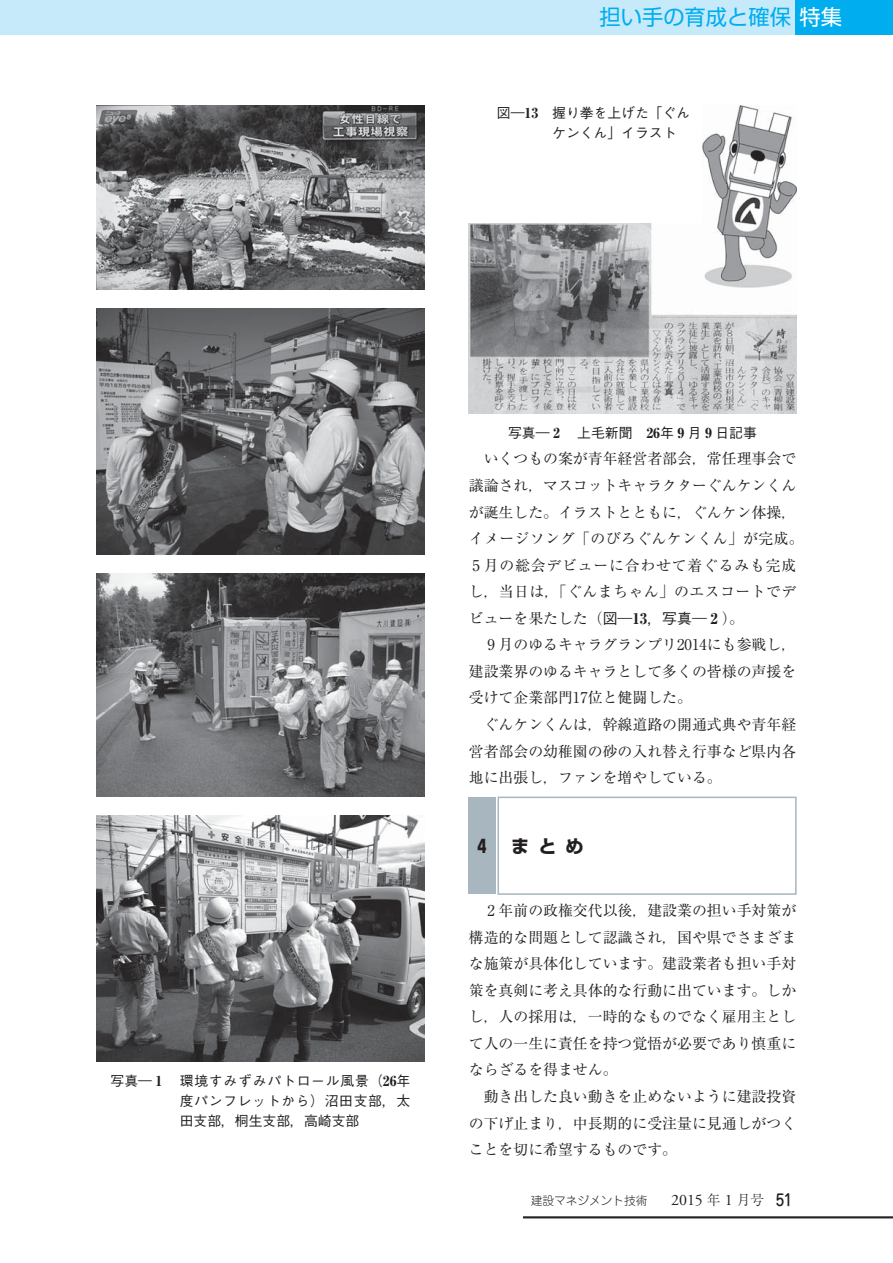
<style>
.page{position:relative;width:893px;height:1263px;background:#fff}
.page>*{position:absolute;margin:0;border:0;box-sizing:border-box;transform-origin:0 0}
.t1{font:21.3px "Shin Go Pr 6 N Regular 90 msp RKSJ H";color:#00aeef}
.t2{font:18px "Shin Go Pr 6 N Bold 90 msp RKSJ H";color:#231f20}
.t3{font:14.85px/26.5px "Ryumin Pr 6 N Reg 90 msp RKSJ H";color:#231f20;text-align:justify}
.t4{font:13.8px/20.2px "Gothic BBB Pr 6 N Medium 90 msp RKSJ H";color:#231f20;text-align:justify}
.t5{font:11.7px "Jun 101 Pro Light 90 msp RKSJ H";color:#231f20}
.s1{color:#fff}
.s2{font-family:"Ryumin Pr 6 N Reg 90 msp RKSJ H"}
.s3{font-family:"Ryumin Pr 6 N Heavy 90 msp RKSJ H"}
.s4{font-family:"Gothic BBB Pro Medium 90 msp RKSJ H"}
.s5{font-family:"Ryumin Pro Heavy 90 msp RKSJ H"}
.s6{font-family:"Adobe Garamond Pro";font-size:15.9px}
.s7{font-family:"Ryumin Pr 6 N Light 90 msp RKSJ H";font-size:13.8px}
.s8{font-family:"Jun 34 Pro Medium 90 msp RKSJ H";font-size:15.9px}
</style>
<div class="page">
<svg style="left:523px;top:1216px;width:369px;height:2px"></svg>
<div style="left:0;top:0;width:892px;height:35px;background:#c7eafb"></div>
<div style="left:795px;top:0;width:97px;height:34px;background:#00aeef"></div>
<div style="left:468px;top:797px;width:27px;height:97px;background:#a7b6bf"></div>
<div style="left:497px;top:797px;width:299px;height:98px;border:2px solid #a7b6bf"></div>
<img style="left:97px;top:106px;width:327px;height:184px">
<img style="left:97px;top:309px;width:327px;height:245px">
<img style="left:97px;top:573px;width:327px;height:224px">
<img style="left:97px;top:816px;width:327px;height:245px">
<img style="left:469px;top:224px;width:327px;height:189px">
<img style="left:702px;top:106px;width:94px;height:181px">
<h1 class="t1" style="left:599px;top:9px;width:244px">担い手の育成と確保<span class="s1">特集</span></h1>
<p class="t4" style="left:552px;top:105px;width:139px;text-indent:-55px">図<span class="s2">―</span><span class="s3">13</span> 握り拳を上げた「ぐんケンくん」イラスト</p>
<p class="t4" style="left:111px;top:1073px;width:53px">写真<span class="s2">―</span> <span class="s3">1</span></p>
<p class="t4" style="left:180px;top:1073px;width:232px">環境すみずみパトロール風景（<span class="s3">26</span>年度パンフレットから）沼田支部，太田支部，桐生支部，高崎支部</p>
<p class="t4" style="left:508px;top:425px;width:250px">写真<span class="s2">―</span> <span class="s3">2</span> 　上毛新聞　<span class="s3">26</span>年 <span class="s3">9</span> 月 <span class="s3">9</span> 日記事</p>
<p class="t3" style="left:469px;top:448px;width:336px;text-align:left;text-indent:15px">いくつもの案が青年経営者部会，常任理事会で議論され，マスコットキャラクターぐんケンくんが誕生した。イラストとともに，ぐんケン体操，イメージソング「のびろぐんケンくん」が完成。<br>5 月の総会デビューに合わせて着ぐるみも完成し，当日は，「ぐんまちゃん」のエスコートでデビューを果たした（<span class="s4">図―</span><span class="s5">13</span><span class="s4">，写真―</span> <span class="s5">2</span> ）。</p>
<p class="t3" style="left:469px;top:634px;width:329px;text-indent:19px">9 月のゆるキャラグランプリ2014にも参戦し，建設業界のゆるキャラとして多くの皆様の声援を受けて企業部門17位と健闘した。</p>
<p class="t3" style="left:469px;top:713px;width:329px;text-indent:15px">ぐんケンくんは，幹線道路の開通式典や青年経営者部会の幼稚園の砂の入れ替え行事など県内各地に出張し，ファンを増やしている。</p>
<p class="t2" style="left:477px;top:839px;width:11px">4</p>
<p class="t2" style="left:511px;top:839px;width:74px">まとめ</p>
<p class="t3" style="left:469px;top:899px;width:329px;text-indent:19px">2 年前の政権交代以後，建設業の担い手対策が構造的な問題として認識され，国や県でさまざまな施策が具体化しています。建設業者も担い手対策を真剣に考え具体的な行動に出ています。しかし，人の採用は，一時的なものでなく雇用主として人の一生に責任を持つ覚悟が必要であり慎重にならざるを得ません。</p>
<p class="t3" style="left:469px;top:1085px;width:329px;text-indent:15px">動き出した良い動きを止めないように建設投資の下げ止まり，中長期的に受注量に見通しがつくことを切に希望するものです。</p>
<p class="t5" style="left:530px;top:1197px;width:263px">建設マネジメント技術　　<span class="s6">2015</span> <span class="s7">年</span> <span class="s6">1</span> <span class="s7">月号</span> <span class="s8">51</span></p>
</div>
